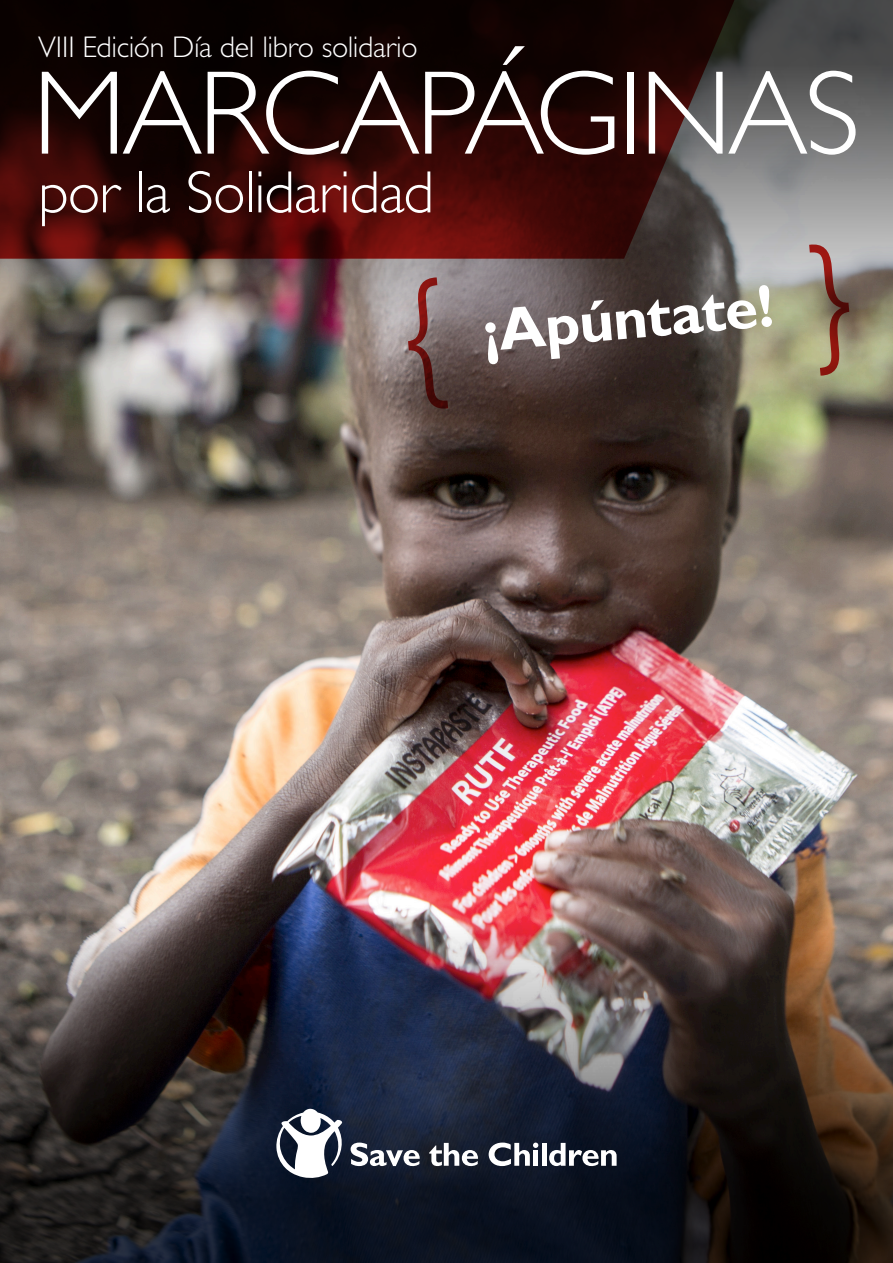
<style>
.page{position:relative;width:893px;height:1263px;background:#fff}
.page>*{position:absolute;margin:0;border:0;box-sizing:border-box;transform-origin:0 0}
.t1{font:300 120px "Gill Sans Std";letter-spacing:-.035em;color:#fff}
.t2{font:300 60px "Gill Sans Std";letter-spacing:-.02em;color:#fff}
.t3{font:700 60px "Gill Sans Std";color:#fff}
.t4{font:300 30px "Gill Sans Std";letter-spacing:-.01em;color:#fff}
</style>
<div class="page">
<img style="left:0;top:406px;width:893px;height:451px">
<img style="left:0;top:857px;width:893px;height:406px">
<svg style="left:351px;top:1142px;width:69px;height:24px"></svg>
<svg style="left:429px;top:1143px;width:49px;height:23px"></svg>
<svg style="left:489px;top:1142px;width:49px;height:24px"></svg>
<hr style="left:542px;top:1143px;width:4px;height:23px;background:#fff">
<svg style="left:549px;top:1143px;width:68px;height:23px"></svg>
<svg style="left:276px;top:1108px;width:69px;height:71px"></svg>
<img style="left:0;top:0;width:893px;height:406px">
<svg style="left:0;top:0;width:740px;height:259px;background:#2b0c0a"></svg>
<svg style="left:403px;top:277px;width:45px;height:135px;background:#837776"></svg>
<svg style="left:809px;top:241px;width:46px;height:135px;background:#a09d89"></svg>
<p class="t4" style="left:38px;top:30px;width:381px">VIII Edición Día del libro solidario</p>
<p class="t1" style="left:33px;top:46px;width:829px">MARCAPÁGINAS</p>
<p class="t2" style="left:38px;top:159px;width:397px">por la Solidaridad</p>
<p class="t3" style="left:479px;top:296px;width:293px;rotate:-5deg">¡Apúntate!</p>
</div>
